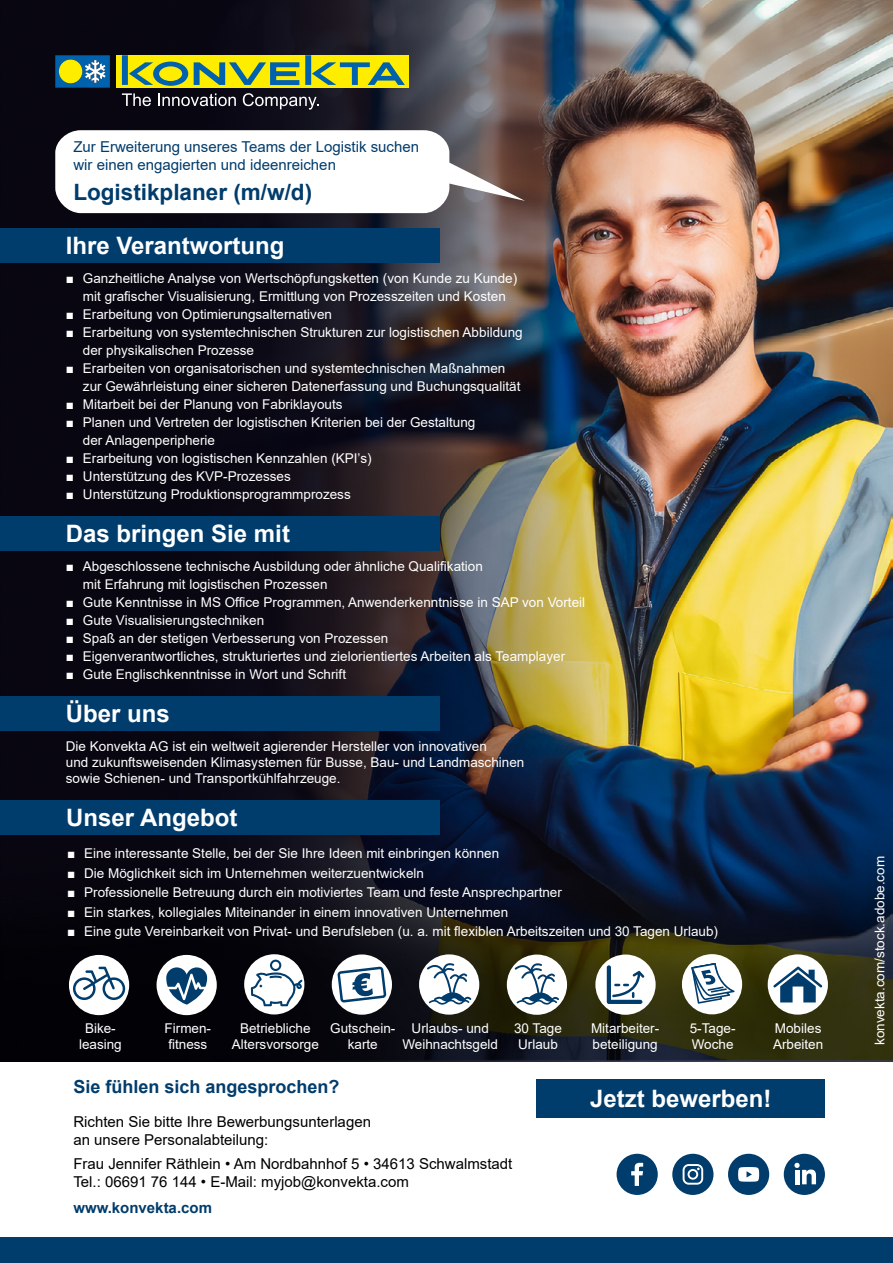
<style>
.page{position:relative;width:893px;height:1263px;background:#fff}
.page>*{position:absolute;margin:0;border:0;box-sizing:border-box;transform-origin:0 0}
.t1{font:700 24px "Arial";color:#fff}
.t2{font:700 22.5px "Arial";color:#003c6c}
.t3{font:700 18px "Arial";color:#003c6c}
.t4{font:15px/18px "Arial";color:#000}
.t5{font:15px/18px "Arial";color:#003c6c}
.t6{font:700 15px "Arial";color:#003c6c}
.t7{font:13.5px/16.2px "Arial";color:#fff}
</style>
<div class="page">
<div style="left:0;top:1237px;width:893px;height:26px;background:#003c6c"></div>
<div style="left:537px;top:1079px;width:288px;height:38px;background:#003c6c"></div>
<div style="left:728px;top:1154px;width:41px;height:41px;background:#003c6c;border-radius:50%"></div>
<svg style="left:738px;top:1167px;width:21px;height:15px"></svg>
<div style="left:617px;top:1154px;width:41px;height:41px;background:#003c6c;border-radius:50%"></div>
<svg style="left:631px;top:1162px;width:12px;height:24px"></svg>
<div style="left:672px;top:1154px;width:41px;height:41px;background:#003c6c;border-radius:50%"></div>
<svg style="left:683px;top:1164px;width:20px;height:21px"></svg>
<div style="left:784px;top:1154px;width:41px;height:41px;background:#003c6c;border-radius:50%"></div>
<svg style="left:794px;top:1163px;width:22px;height:21px"></svg>
<img style="left:0;top:0;width:893px;height:1061px">
<div style="left:116px;top:55px;width:293px;height:33px;background:#ffed00"></div>
<svg style="left:122px;top:55px;width:283px;height:31px"></svg>
<svg style="left:122px;top:93px;width:29px;height:13px"></svg>
<svg style="left:158px;top:93px;width:78px;height:13px"></svg>
<svg style="left:243px;top:93px;width:76px;height:17px"></svg>
<svg style="left:55px;top:55px;width:55px;height:33px;background:#5a9085"></svg>
<div style="left:0;top:516px;width:439px;height:34px;background:#003c6c"></div>
<div style="left:0;top:696px;width:439px;height:34px;background:#003c6c"></div>
<div style="left:0;top:229px;width:439px;height:34px;background:#003c6c"></div>
<div style="left:0;top:800px;width:439px;height:34px;background:#003c6c"></div>
<svg style="left:55px;top:130px;width:470px;height:83px"></svg>
<div style="left:69px;top:955px;width:60px;height:60px;background:#fff;border-radius:50%"></div>
<svg style="left:73px;top:967px;width:52px;height:33px"></svg>
<div style="left:157px;top:955px;width:60px;height:60px;background:#fff;border-radius:50%"></div>
<svg style="left:166px;top:967px;width:41px;height:38px"></svg>
<div style="left:332px;top:954px;width:60px;height:61px;background:#fff;border-radius:50%"></div>
<svg style="left:337px;top:966px;width:49px;height:36px"></svg>
<svg style="left:244px;top:954px;width:61px;height:61px"></svg>
<svg style="left:251px;top:960px;width:51px;height:46px"></svg>
<div style="left:595px;top:954px;width:61px;height:61px;background:#fff;border-radius:50%"></div>
<svg style="left:607px;top:965px;width:37px;height:39px"></svg>
<div style="left:682px;top:954px;width:60px;height:60px;background:#fff;border-radius:50%"></div>
<svg style="left:691px;top:963px;width:44px;height:41px"></svg>
<div style="left:507px;top:954px;width:60px;height:61px;background:#fff;border-radius:50%"></div>
<svg style="left:515px;top:963px;width:44px;height:43px"></svg>
<div style="left:419px;top:954px;width:60px;height:61px;background:#fff;border-radius:50%"></div>
<svg style="left:427px;top:963px;width:44px;height:43px"></svg>
<div style="left:767px;top:954px;width:61px;height:61px;background:#fff;border-radius:50%"></div>
<svg style="left:773px;top:966px;width:49px;height:36px"></svg>
<p class="t5" style="left:73px;top:138px;width:347px">Zur Erweiterung unseres Teams der Logistik suchen wir einen engagierten und ideenreichen</p>
<h2 class="t2" style="left:73px;top:176px;width:240px">Logistikplaner (m/w/d)</h2>
<h1 class="t1" style="left:66px;top:229px;width:220px">Ihre Verantwortung</h1>
<p class="t7" style="left:66px;top:269px;width:453px;line-height:18px;text-align:center">■ Ganzheitliche Analyse von Wertschöpfungsketten (von Kunde zu Kunde) mit grafischer Visualisierung, Ermittlung von Prozesszeiten und Kosten</p>
<p class="t7" style="left:66px;top:306px;width:268px">■ Erarbeitung von Optimierungsalternativen</p>
<p class="t7" style="left:83px;top:323px;width:441px;line-height:18px;text-indent:-17px">■ Erarbeitung von systemtechnischen Strukturen zur logistischen Abbildung der physikalischen Prozesse</p>
<p class="t7" style="left:83px;top:359px;width:439px;line-height:18px;text-indent:-17px">■ Erarbeiten von organisatorischen und systemtechnischen Maßnahmen zur Gewährleistung einer sicheren Datenerfassung und Buchungsqualität</p>
<p class="t7" style="left:66px;top:396px;width:278px">■ Mitarbeit bei der Planung von Fabriklayouts</p>
<p class="t7" style="left:83px;top:413px;width:394px;line-height:18px;text-indent:-17px">■ Planen und Vertreten der logistischen Kriterien bei der Gestaltung der Anlagenperipherie</p>
<p class="t7" style="left:66px;top:450px;width:307px">■ Erarbeitung von logistischen Kennzahlen (KPI’s)</p>
<p class="t7" style="left:66px;top:468px;width:226px">■ Unterstützung des KVP-Prozesses</p>
<p class="t7" style="left:66px;top:486px;width:286px">■ Unterstützung Produktionsprogrammprozess</p>
<h1 class="t1" style="left:66px;top:517px;width:226px">Das bringen Sie mit</h1>
<p class="t7" style="left:83px;top:557px;width:402px;line-height:18px;text-indent:-17px">■ Abgeschlossene technische Ausbildung oder ähnliche Qualifikation mit Erfahrung mit logistischen Prozessen</p>
<p class="t7" style="left:66px;top:594px;width:521px">■ Gute Kenntnisse in MS Office Programmen, Anwenderkenntnisse in SAP von Vorteil</p>
<p class="t7" style="left:66px;top:612px;width:200px">■ Gute Visualisierungstechniken</p>
<p class="t7" style="left:66px;top:630px;width:324px">■ Spaß an der stetigen Verbesserung von Prozessen</p>
<p class="t7" style="left:66px;top:648px;width:501px">■ Eigenverantwortliches, strukturiertes und zielorientiertes Arbeiten als Teamplayer</p>
<p class="t7" style="left:66px;top:666px;width:282px">■ Gute Englischkenntnisse in Wort und Schrift</p>
<h1 class="t1" style="left:66px;top:696px;width:106px">Über uns</h1>
<p class="t7" style="left:66px;top:738px;width:460px">Die Konvekta AG ist ein weltweit agierender Hersteller von innovativen<br>und zukunftsweisenden Klimasystemen für Busse, Bau- und Landmaschinen sowie Schienen- und Transportkühlfahrzeuge.</p>
<h1 class="t1" style="left:66px;top:801px;width:173px">Unser Angebot</h1>
<p class="t7" style="left:67px;top:845px;width:434px">■ Eine interessante Stelle, bei der Sie Ihre Ideen mit einbringen können</p>
<p class="t7" style="left:67px;top:864px;width:358px">■ Die Möglichkeit sich im Unternehmen weiterzuentwickeln</p>
<p class="t7" style="left:67px;top:884px;width:496px">■ Professionelle Betreuung durch ein motiviertes Team und feste Ansprechpartner</p>
<p class="t7" style="left:67px;top:903px;width:442px">■ Ein starkes, kollegiales Miteinander in einem innovativen Unternehmen</p>
<p class="t7" style="left:67px;top:923px;width:652px">■ Eine gute Vereinbarkeit von Privat- und Berufsleben (u. a. mit flexiblen Arbeitszeiten und 30 Tagen Urlaub)</p>
<p class="t7" style="left:79px;top:1020px;width:44px;text-align:center">Bike&shy;leasing</p>
<p class="t7" style="left:165px;top:1020px;width:48px">Firmen&shy;fitness</p>
<p class="t7" style="left:330px;top:1020px;width:67px;text-align:center">Gutschein&shy;karte</p>
<p class="t7" style="left:402px;top:1020px;width:97px;text-align:center">Urlaubs- und<br>Weihnachtsgeld</p>
<p class="t7" style="left:773px;top:1020px;width:52px">Mobiles<br>Arbeiten</p>
<p class="t7" style="left:514px;top:1020px;width:49px">30 Tage<br>Urlaub</p>
<p class="t7" style="left:232px;top:1020px;width:89px;text-align:center">Betriebliche<br>Altersvorsorge</p>
<p class="t7" style="left:591px;top:1020px;width:70px">Mitarbeiter&shy;beteiligung</p>
<p class="t7" style="left:690px;top:1020px;width:47px">5-Tage-<br>Woche</p>
<h3 class="t3" style="left:73px;top:1074px;width:268px">Sie fühlen sich angesprochen?</h3>
<p class="t4" style="left:73px;top:1113px;width:299px">Richten Sie bitte Ihre Bewerbungsunterlagen an unsere Personalabteilung:</p>
<p class="t4" style="left:73px;top:1155px;width:441px">Frau Jennifer Räthlein • Am Nordbahnhof 5 • 34613 Schwalmstadt<br>Tel.: 06691 76 144 • E-Mail: myjob@konvekta.com</p>
<p class="t6" style="left:73px;top:1197px;width:140px">www.konvekta.com</p>
<h1 class="t1" style="left:590px;top:1081px;width:183px">Jetzt bewerben!</h1>
<p class="t7" style="left:871px;top:1045px;width:191px;rotate:-90deg">konvekta.com/stock.adobe.com</p>
</div>
